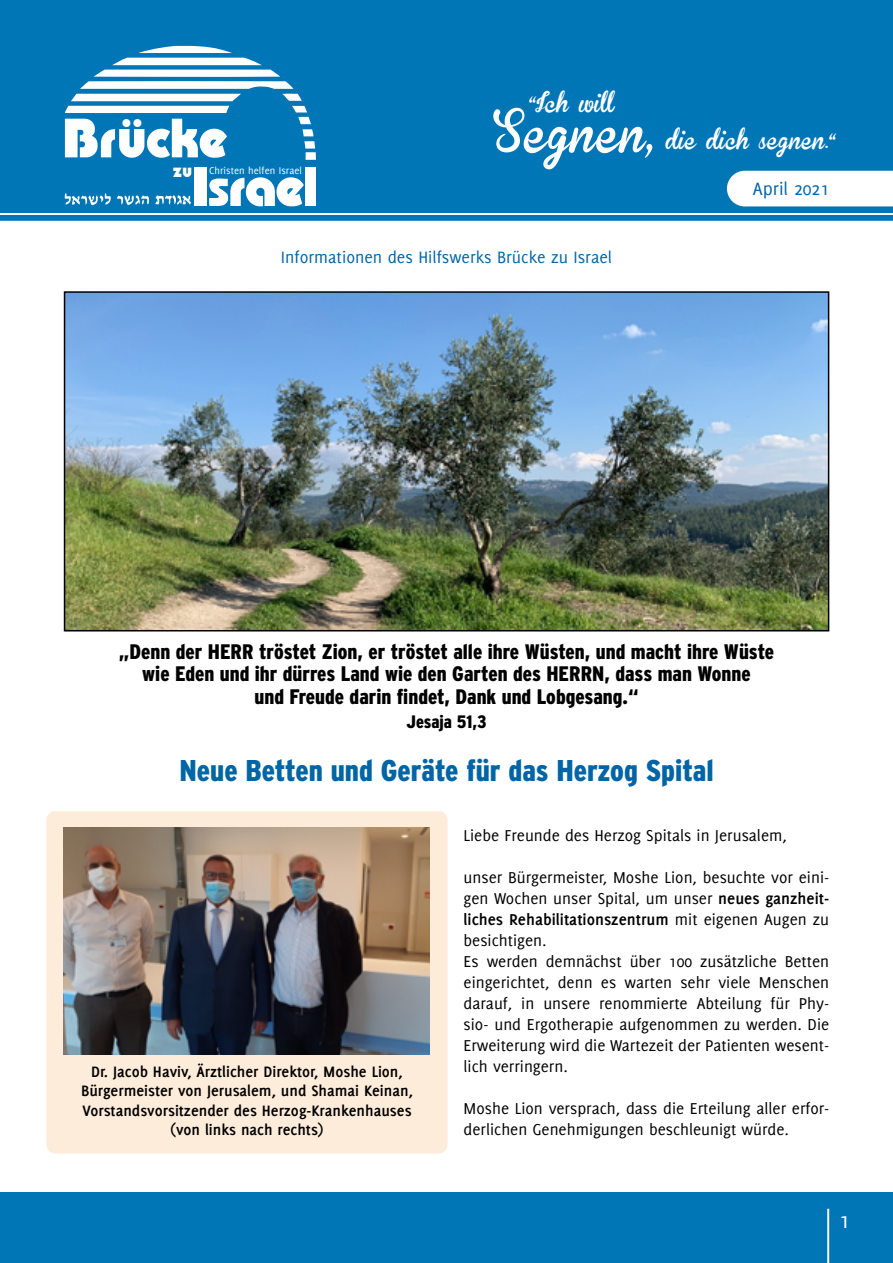
<style>
.page{position:relative;width:893px;height:1263px;background:#fff}
.page>*{position:absolute;margin:0;border:0;box-sizing:border-box;transform-origin:0 0}
.t1{font:63px "Brannboll FPERSONALUSEONLY";color:#fff}
.t2{font:53.7px "Pump";letter-spacing:-.225em;color:#fff}
.t3{font:31.65px "Pump";color:#fff}
.t4{font:900 condensed 30px "Interstate";color:#0065a5}
.t5{font:30px "Brannboll FPERSONALUSEONLY";color:#fff}
.t6{font:24px "Delicious";color:#fff}
.t7{font:900 condensed 21px/22.5px "Interstate";color:#000;text-align:center}
.t8{font:19.5px "Delicious";color:#0065a5}
.t9{font:18px "Delicious";color:#0065a5}
.t10{font:900 condensed 18px "Interstate";color:#000}
.t11{font:17.55px "Pump";color:#fff}
.t12{font:17.25px/21px "Delicious";color:#000}
.t13{font:700 16.5px/19.5px "Delicious";color:#000;text-align:center}
.t14{font:10.65px "Delicious";letter-spacing:.005em;color:#fff}
.s1{font-weight:700}
</style>
<div class="page">
<div style="left:0;top:1193px;width:893px;height:70px;background:#0076b7"></div>
<div style="left:46px;top:811px;width:402px;height:342px;background:#feecda;border-radius:9px"></div>
<img style="left:67px;top:294px;width:759px;height:334px">
<div style="left:64px;top:291px;width:765px;height:340px;border:2px solid #000"></div>
<hr style="left:827px;top:1209px;width:2px;height:54px;background:#fff">
<img style="left:64px;top:827px;width:366px;height:227px">
<div style="left:0;top:0;width:893px;height:221px;background:#0076b7"></div>
<svg style="left:727px;top:171px;width:166px;height:35px"></svg>
<hr style="left:0;top:213px;width:893px;height:2px;background:#fff">
<svg style="left:155px;top:195px;width:36px;height:10px"></svg>
<svg style="left:64px;top:193px;width:47px;height:12px"></svg>
<svg style="left:117px;top:193px;width:32px;height:12px"></svg>
<svg style="left:209px;top:178px;width:19px;height:28px"></svg>
<svg style="left:65px;top:45px;width:251px;height:115px"></svg>
<h2 class="t2" style="left:62px;top:111px;width:179px">Brucke</h2>
<h3 class="t3" style="left:121px;top:100px;width:27px">..</h3>
<p class="t14" style="left:209px;top:165px;width:95px">Christen helfen Israel</p>
<p class="t11" style="left:172px;top:161px;width:24px">zu</p>
<h2 class="t2" style="left:191px;top:159px;width:134px">I rael</h2>
<h3 class="t5" style="left:529px;top:83px;width:87px">“Ich will</h3>
<h1 class="t1" style="left:493px;top:91px;width:162px">Segnen,</h1>
<h3 class="t5" style="left:666px;top:120px;width:171px">die dich segnen.“</h3>
<p class="t8" style="left:753px;top:178px;width:78px">April 2021</p>
<p class="t9" style="left:281px;top:247px;width:333px">Informationen des Hilfswerks Brücke zu Israel</p>
<p class="t7" style="left:119px;top:640px;width:657px">„Denn der HERR tröstet Zion, er tröstet alle ihre Wüsten, und macht ihre Wüste wie Eden und ihr dürres Land wie den Garten des HERRN, dass man Wonne<br>und Freude darin findet, Dank und Lobgesang.“</p>
<p class="t10" style="left:406px;top:711px;width:82px">Jesaja 51,3</p>
<h3 class="t4" style="left:179px;top:754px;width:536px">Neue Betten und Geräte für das Herzog Spital</h3>
<p class="t13" style="left:81px;top:1061px;width:333px">Dr. Jacob Haviv, Ärztlicher Direktor, Moshe Lion, Bürgermeister von Jerusalem, und Shamai Keinan, Vorstandsvorsitzender des Herzog-Krankenhauses (von links nach rechts)</p>
<p class="t12" style="left:464px;top:825px;width:325px">Liebe Freunde des Herzog Spitals in Jerusalem,</p>
<p class="t12" style="left:464px;top:867px;width:367px">unser Bürgermeister, Moshe Lion, besuchte vor eini&shy;gen Wochen unser Spital, um unser <span class="s1">neues ganzheit&shy;liches Rehabilitationszentrum</span> mit eigenen Augen zu besichtigen.<br>Es werden demnächst über 100 zusätzliche Betten eingerichtet, denn es warten sehr viele Menschen darauf, in unsere renommierte Abteilung für Phy&shy;sio- und Ergotherapie aufgenommen zu werden. Die Erweiterung wird die Wartezeit der Patienten wesent&shy;lich verringern.</p>
<p class="t12" style="left:464px;top:1098px;width:367px">Moshe Lion versprach, dass die Erteilung aller erfor&shy;derlichen Genehmigungen beschleunigt würde.</p>
<h3 class="t6" style="left:839px;top:1207px;width:12px">1</h3>
</div>
